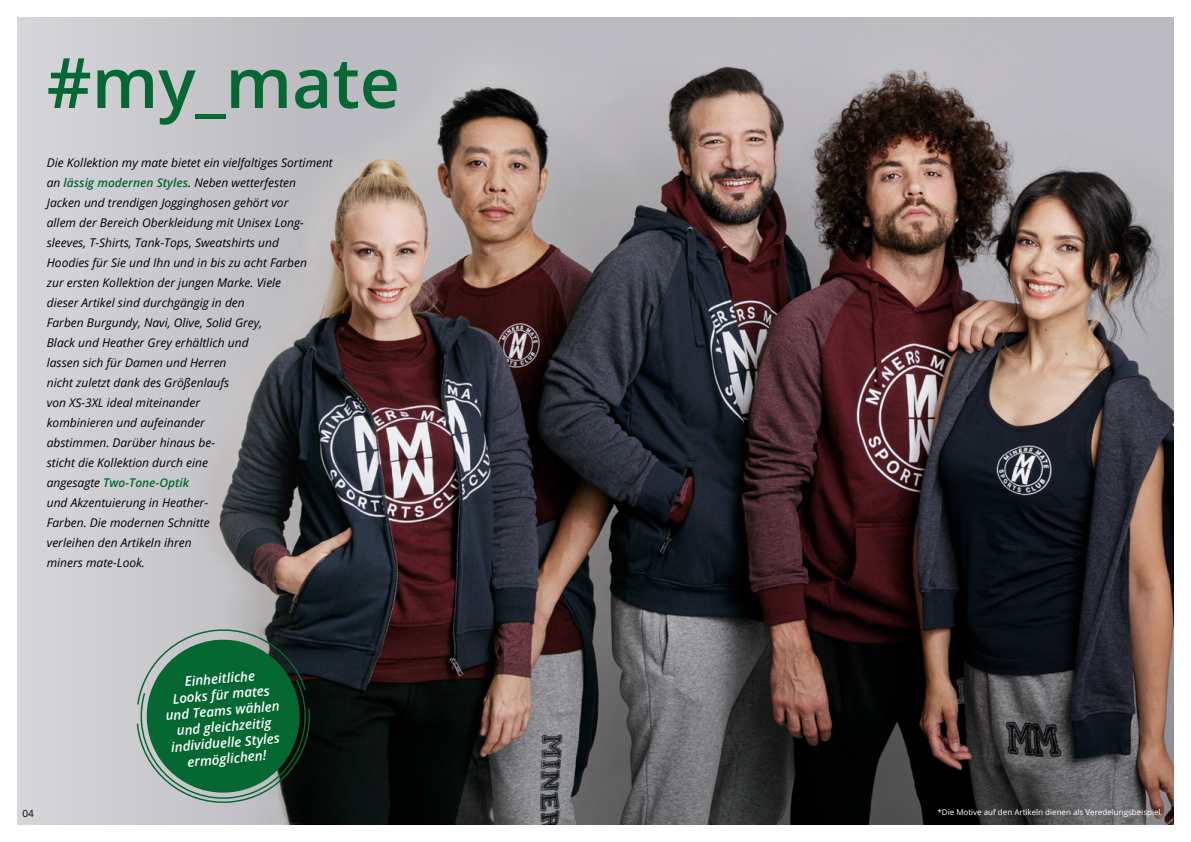
<style>
.page{position:relative;width:1191px;height:842px;background:#fff}
.page>*{position:absolute;margin:0;border:0;box-sizing:border-box;transform-origin:0 0}
.t1{font:600 69.6px "Open Sans";color:#056731}
.t2{font:italic 600 13.4px/16.1px "Open Sans";color:#fff;text-align:center}
.t3{font:italic 12px/20px "Open Sans";color:#000}
.t4{font:10px "Open Sans";color:#000}
.t5{font:8px "Open Sans";color:#fff}
.s1{font-weight:600;color:#056731}
</style>
<div class="page">
<img style="left:306px;top:17px;width:868px;height:808px">
<svg style="left:17px;top:17px;width:289px;height:808px;background:#bebdc1"></svg>
<svg style="left:136px;top:628px;width:177px;height:178px;background:#337050"></svg>
<h1 class="t1" style="left:47px;top:35px;width:355px">#my_mate</h1>
<p class="t3" style="left:47px;top:152px;width:287px">Die Kollektion my mate bietet ein vielfaltiges Sortiment an <span class="s1">lässig modernen Styles</span>. Neben wetterfesten Jacken und trendigen Jogginghosen gehört vor<br>allem der Bereich Oberkleidung mit Unisex Long&shy;sleeves, T-Shirts, Tank-Tops, Sweatshirts und<br>Hoodies für Sie und Ihn und in bis zu acht Farben<br>zur ersten Kollektion der jungen Marke. Viele<br>dieser Artikel sind durchgängig in den<br>Farben Burgundy, Navi, Olive, Solid Grey,<br>Black und Heather Grey erhältlich und<br>lassen sich für Damen und Herren<br>nicht zuletzt dank des Größenlaufs<br>von XS-3XL ideal miteinander<br>kombinieren und aufeinander<br>abstimmen. Darüber hinaus be-<br>sticht die Kollektion durch eine<br>angesagte <span class="s1">Two-Tone-Optik<br></span>und Akzentuierung in Heather-<br>Farben. Die modernen Schnitte<br>verleihen den Artikeln ihren<br>miners mate-Look.</p>
<p class="t2" style="left:162px;top:675px;width:116px;rotate:-5deg">Einheitliche<br>Looks für mates und Teams wählen und gleichzeitig individuelle Styles ermöglichen!</p>
<p class="t4" style="left:23px;top:807px;width:13px">04</p>
<p class="t5" style="left:937px;top:806px;width:227px">*Die Motive auf den Artikeln dienen als Veredelungsbeispiel.</p>
</div>
